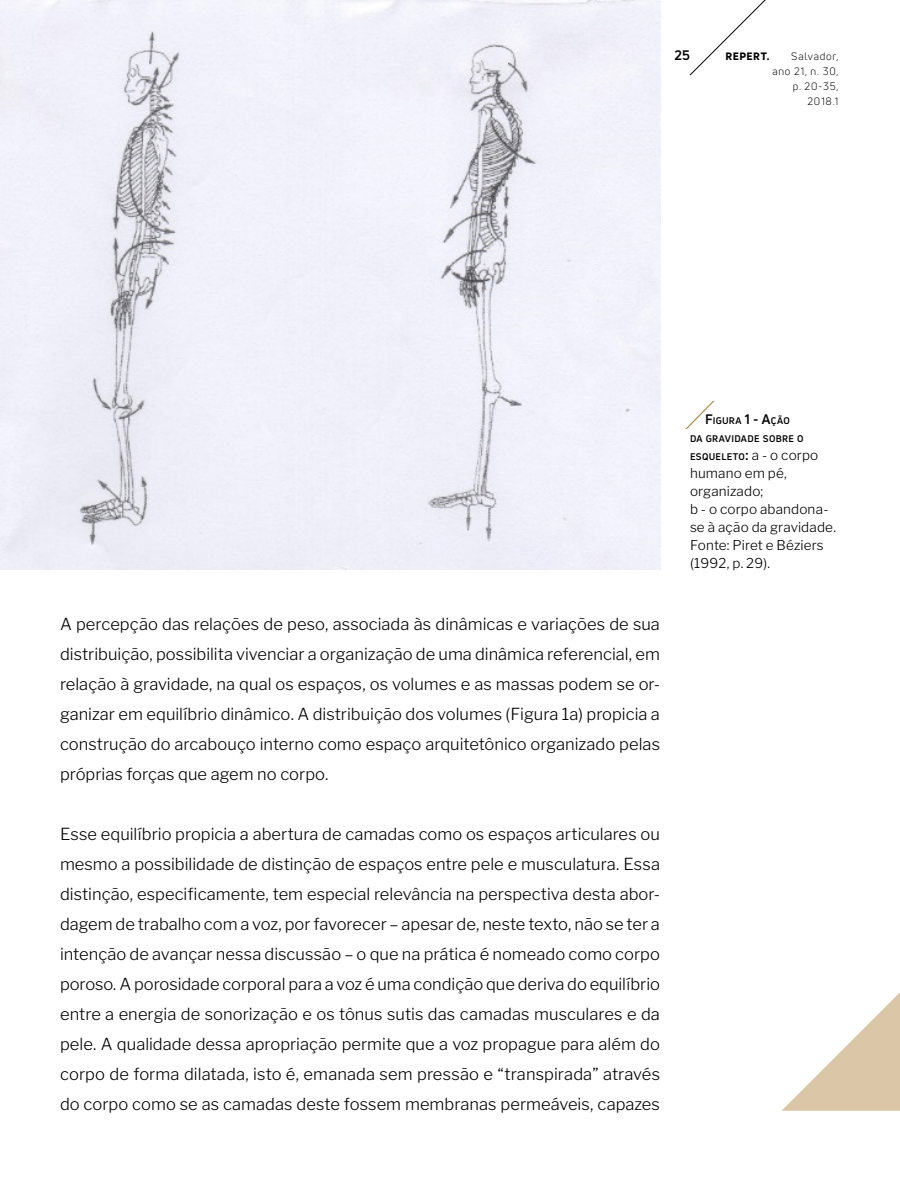
<style>
.page{position:relative;width:900px;height:1200px;background:#fff}
.page>*{position:absolute;margin:0;border:0;box-sizing:border-box;transform-origin:0 0}
.t1{font:300 39.3px "Uni Neue";color:#a57423;scale:1.2 1}
.t2{font:300 16.5px/30px "Libre Franklin";color:#000;text-align:justify}
.t3{font:300 13.5px/18px "Libre Franklin";letter-spacing:.01em;color:#000}
.t4{font:700 13.5px "Uni Neue";color:#000}
.t5{font:10.5px/15px "Uni Neue";letter-spacing:.075em;color:#000;text-align:right}
.t6{font:800 10.5px "Uni Neue";letter-spacing:.05em;color:#000}
.t7{font:700 9.45px/18px "Uni Neue";letter-spacing:.03em;color:#000}
.s1{font-style:italic}
.s2{font-size:13.5px}
.s3{font-family:"Libre Franklin";font-weight:300;font-size:13.5px}
</style>
<div class="page">
<img style="left:0;top:0;width:660px;height:570px">
<svg style="left:782px;top:992px;width:118px;height:119px"></svg>
<svg style="left:689px;top:0;width:77px;height:76px"></svg>
<p class="t4" style="left:674px;top:47px;width:17px">25</p>
<p class="t6" style="left:725px;top:49px;width:45px">REPERT.</p>
<p class="t5" style="left:772px;top:49px;width:68px">Salvador, ano 21, n. 30, p. 20-35,<br>2018.1</p>
<p class="t2" style="left:60px;top:609px;width:602px">A percepção das relações de peso, associada às dinâmicas e variações de sua distribuição, possibilita vivenciar a organização de uma dinâmica referencial, em relação à gravidade, na qual os espaços, os volumes e as massas podem se or&shy;ganizar em equilíbrio dinâmico. A distribuição dos volumes (Figura 1a) propicia a construção do arcabouço interno como espaço arquitetônico organizado pelas próprias forças que agem no corpo.</p>
<p class="t2" style="left:60px;top:819px;width:602px">Esse equilíbrio propicia a abertura de camadas como os espaços articulares ou mesmo a possibilidade de distinção de espaços entre pele e musculatura. Essa distinção, especificamente, tem especial relevância na perspectiva desta abor&shy;dagem de trabalho com a voz, por favorecer – apesar de, neste texto, não se ter a intenção de avançar nessa discussão – o que na prática é nomeado como corpo poroso<span class="s1">.</span> A porosidade corporal para a voz é uma condição que deriva do equilíbrio entre a energia de sonorização e os tônus sutis das camadas musculares e da pele. A qualidade dessa apropriação permite que a voz propague para além do corpo de forma dilatada, isto é, emanada sem pressão e “transpirada” através do corpo como se as camadas deste fossem membranas permeáveis, capazes</p>
<h1 class="t1" style="left:696px;top:391px;width:25px">⁄</h1>
<p class="t7" style="left:690px;top:412px;width:130px;text-indent:15px"><span class="s2">F</span>IGURA <span class="s2">1 - A</span>ÇÃO<br>DA GRAVIDADE SOBRE O<br>ESQUELETO<span class="s2">:</span> <span class="s3">a - o corpo</span></p>
<p class="t3" style="left:690px;top:464px;width:148px">humano em pé, organizado;<br>b - o corpo abandona&shy;se à ação da gravidade.<br>Fonte: Piret e Béziers (1992, p. 29).</p>
</div>
